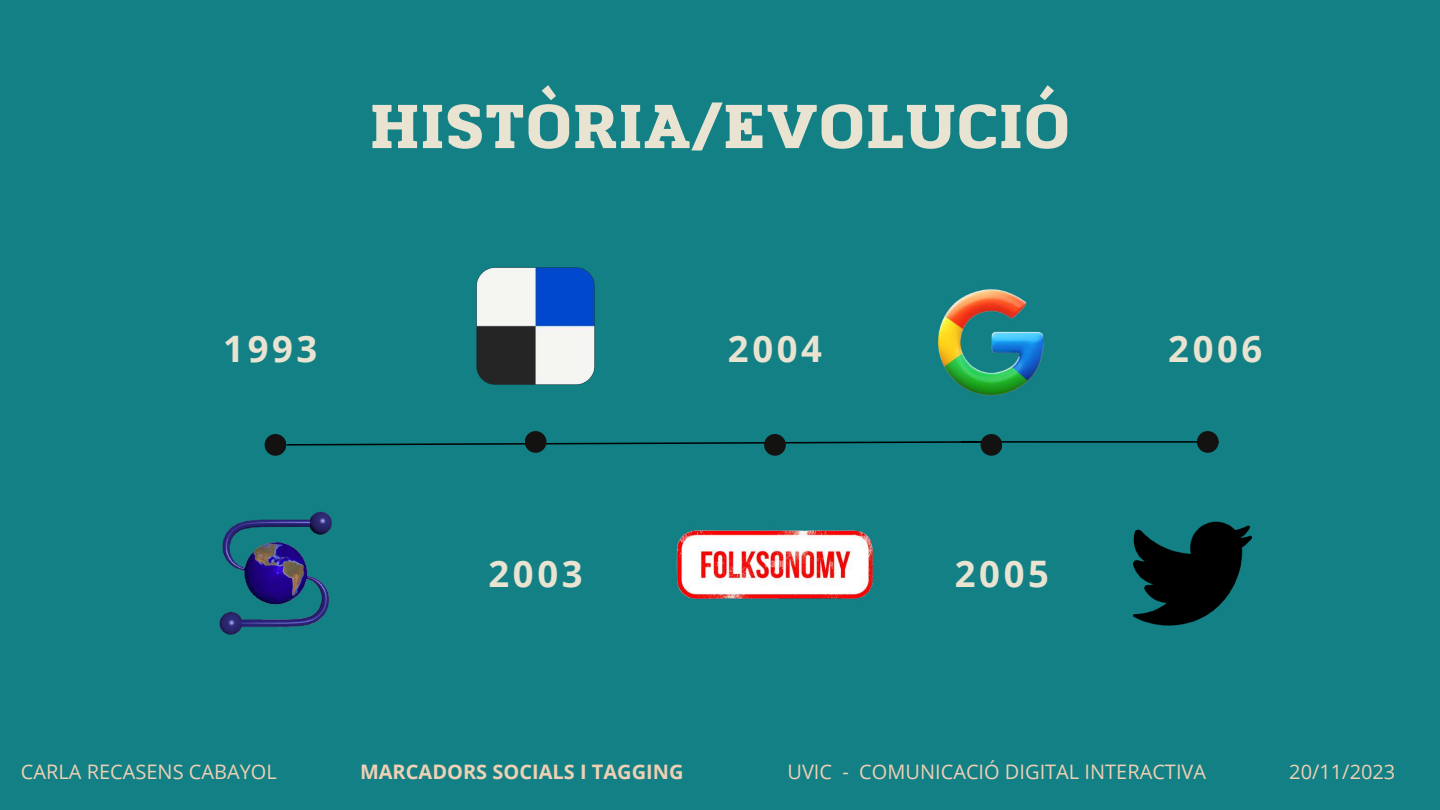
<style>
.page{position:relative;width:1440px;height:810px;background:#138085}
.page>*{position:absolute;margin:0;border:0;box-sizing:border-box;transform-origin:0 0}
.t1{font:60px "RTL Jannah Black";letter-spacing:-.025em;color:#e9e3d1}
.t2{font:700 36.5px "Open Sans";letter-spacing:.1em;color:#e9e3d1}
.t3{font:20px "Open Sans";color:#eed0b4}
.t4{font:700 20px "Open Sans";color:#eed0b4}
</style>
<div class="page">
<svg style="left:285px;top:440px;width:697px;height:6px"></svg>
<div style="left:525px;top:431px;width:21px;height:22px;background:#131211;border-radius:50%"></div>
<div style="left:764px;top:434px;width:22px;height:22px;background:#131211;border-radius:50%"></div>
<hr style="left:961px;top:441px;width:258px;height:2px;background:#000">
<div style="left:981px;top:434px;width:21px;height:22px;background:#131211;border-radius:50%"></div>
<div style="left:1197px;top:431px;width:22px;height:22px;background:#131211;border-radius:50%"></div>
<div style="left:265px;top:434px;width:21px;height:22px;background:#131211;border-radius:50%"></div>
<img style="left:219px;top:511px;width:113px;height:124px">
<img style="left:476px;top:267px;width:119px;height:118px">
<img style="left:676px;top:530px;width:198px;height:69px">
<img style="left:1134px;top:521px;width:118px;height:105px">
<img style="left:938px;top:289px;width:106px;height:107px">
<h1 class="t1" style="left:369px;top:88px;width:704px">HISTÒRIA/EVOLUCIÓ</h1>
<h2 class="t2" style="left:223px;top:323px;width:96px">1993</h2>
<h2 class="t2" style="left:728px;top:323px;width:96px">2004</h2>
<h2 class="t2" style="left:489px;top:548px;width:96px">2003</h2>
<h2 class="t2" style="left:955px;top:548px;width:96px">2005</h2>
<h2 class="t2" style="left:1168px;top:323px;width:96px">2006</h2>
<p class="t3" style="left:21px;top:757px;width:257px">CARLA RECASENS CABAYOL</p>
<p class="t4" style="left:360px;top:757px;width:325px">MARCADORS SOCIALS I TAGGING</p>
<p class="t3" style="left:787px;top:757px;width:420px">UVIC - COMUNICACIÓ DIGITAL INTERACTIVA</p>
<p class="t3" style="left:1289px;top:757px;width:108px">20/11/2023</p>
</div>
